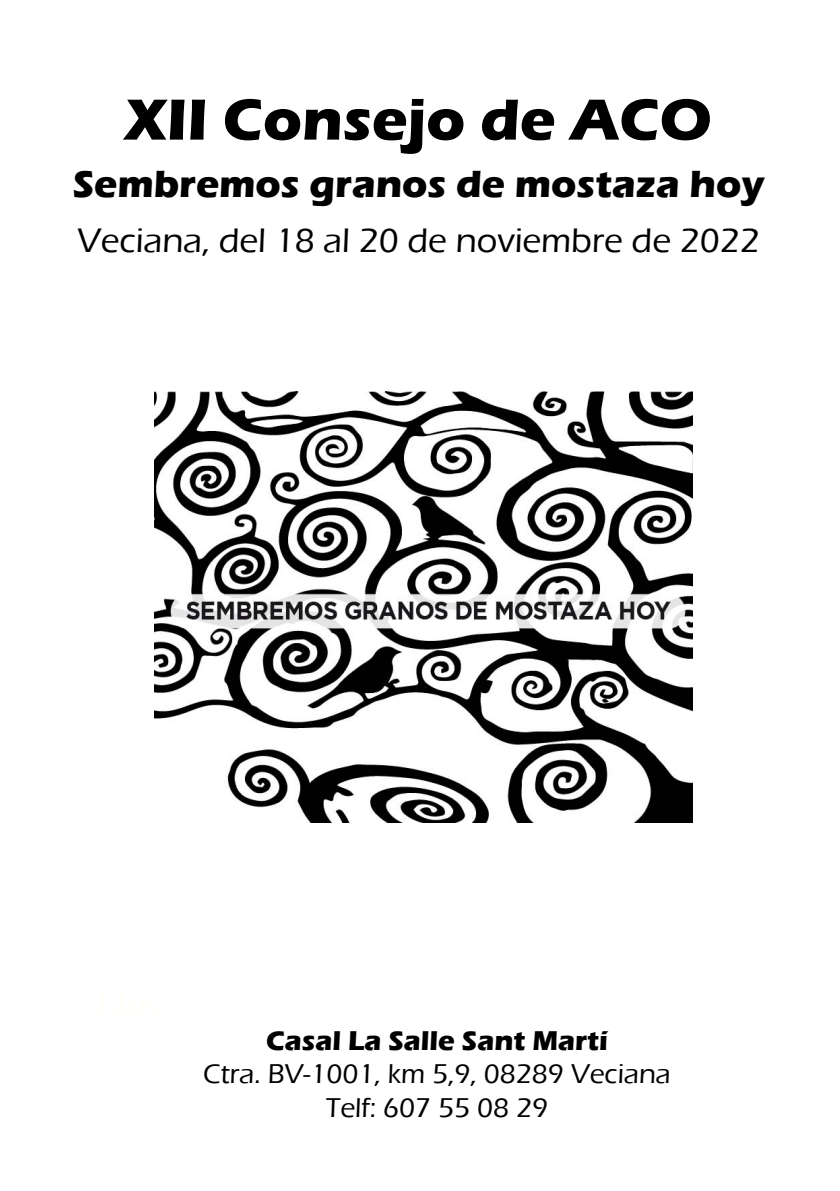
<style>
.page{position:relative;width:840px;height:1191px;background:#fff}
.page>*{position:absolute;margin:0;border:0;box-sizing:border-box;transform-origin:0 0}
.t1{font:700 60px "Eras ITC";color:#000}
.t2{font:700 39px "Eras ITC";color:#000}
.t3{font:500 35px "Eras ITC";color:#000}
.t4{font:500 28px "Eras ITC";color:#000}
.t5{font:700 28px "Eras ITC";color:#000}
</style>
<div class="page">
<img style="left:154px;top:391px;width:538px;height:431px">
<p class="t1" style="left:125px;top:85px;width:587px">XII Consejo de ACO</p>
<p class="t2" style="left:73px;top:162px;width:693px">Sembremos granos de mostaza hoy</p>
<p class="t3" style="left:77px;top:221px;width:683px">Veciana, del 18 al 20 de noviembre de 2022</p>
<p class="t5" style="left:266px;top:1024px;width:343px">Casal La Salle Sant Martí</p>
<p class="t4" style="left:203px;top:1058px;width:469px">Ctra. BV-1001, km 5,9, 08289 Veciana</p>
<p class="t4" style="left:325px;top:1092px;width:224px">Telf: 607 55 08 29</p>
</div>
